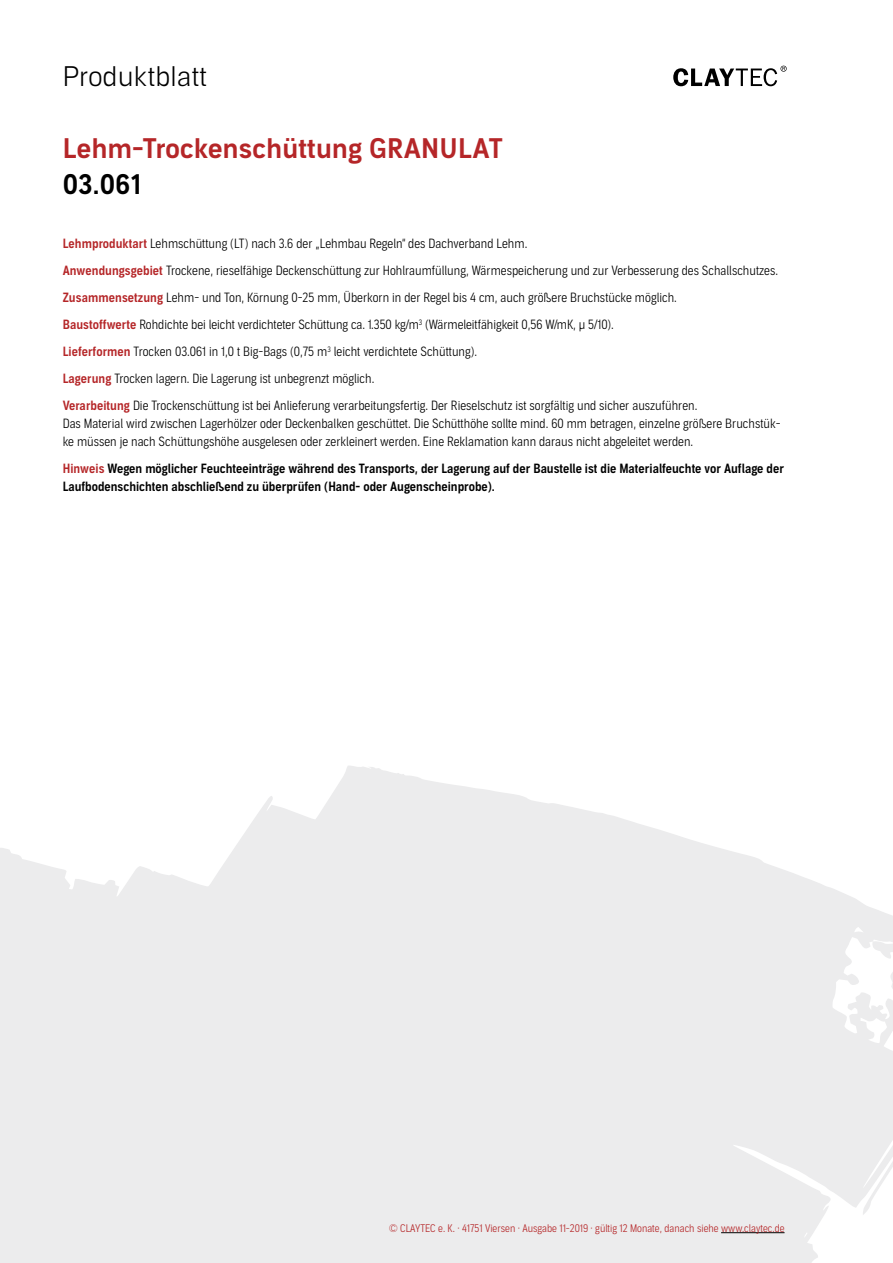
<style>
.page{position:relative;width:893px;height:1263px;background:#fff}
.page>*{position:absolute;margin:0;border:0;box-sizing:border-box;transform-origin:0 0}
.t1{font:27px "Aago Sm";letter-spacing:.01em;color:#b52628}
.t2{font:300 27px "Aago";letter-spacing:.01em;color:#000}
.t3{font:27px "Aago Sm";color:#000}
.t4{font:300 12.75px/27px "Aago Condensed";color:#000}
.t5{font:12.75px/18px "Aago Condensed Sm";color:#000}
.t6{font:300 10.5px "Aago Condensed";color:#b52628}
.s1{font-family:"Aago Condensed Sm";font-weight:400;color:#b52628}
.s2{color:#b52628}
</style>
<div class="page">
<svg style="left:0;top:766px;width:893px;height:496px;fill:#ececed"></svg>
<hr style="left:721px;top:1232px;width:63px;height:1px;background:#000">
<svg style="left:673px;top:66px;width:114px;height:20px"></svg>
<h1 class="t2" style="left:63px;top:61px;width:146px">Produktblatt</h1>
<h1 class="t1" style="left:63px;top:133px;width:441px">Lehm-Trockenschüttung GRANULAT</h1>
<h1 class="t3" style="left:63px;top:169px;width:80px">03.061</h1>
<p class="t4" style="left:63px;top:231px;width:717px"><span class="s1">Lehmproduktart</span> Lehmschüttung (LT) nach 3.6 der „Lehmbau Regeln“ des Dachverband Lehm.<br><span class="s1">Anwendungsgebiet</span> Trockene, rieselfähige Deckenschüttung zur Hohlraumfüllung, Wärmespeicherung und zur Verbesserung des Schallschutzes.<br><span class="s1">Zusammensetzung</span> Lehm- und Ton, Körnung 0-25 mm, Überkorn in der Regel bis 4 cm, auch größere Bruchstücke möglich.<br><span class="s1">Baustoffwerte</span> Rohdichte bei leicht verdichteter Schüttung ca. 1.350 kg/m<sup>3</sup> (Wärmeleitfähigkeit 0,56 W/mK, µ 5/10).<br><span class="s1">Lieferformen</span> Trocken 03.061 in 1,0 t Big-Bags (0,75 m<sup>3</sup> leicht verdichtete Schüttung).<br><span class="s1">Lagerung</span> Trocken lagern. Die Lagerung ist unbegrenzt möglich.<br><span class="s1">Verarbeitung</span> Die Trockenschüttung ist bei Anlieferung verarbeitungsfertig. Der Rieselschutz ist sorgfältig und sicher auszuführen.</p>
<p class="t4" style="left:63px;top:415px;width:719px;line-height:18px">Das Material wird zwischen Lagerhölzer oder Deckenbalken geschüttet. Die Schütthöhe sollte mind. 60 mm betragen, einzelne größere Bruchstüc&shy;ke müssen je nach Schüttungshöhe ausgelesen oder zerkleinert werden. Eine Reklamation kann daraus nicht abgeleitet werden.</p>
<p class="t5" style="left:63px;top:460px;width:723px"><span class="s2">Hinweis</span> Wegen möglicher Feuchteeinträge während des Transports, der Lagerung auf der Baustelle ist die Materialfeuchte vor Auflage der<br>Laufbodenschichten abschließend zu überprüfen (Hand- oder Augenscheinprobe).</p>
<p class="t6" style="left:389px;top:1222px;width:397px">© CLAYTEC e. K. · 41751 Viersen · Ausgabe 11-2019 · gültig 12 Monate, danach siehe www.claytec.de</p>
</div>
